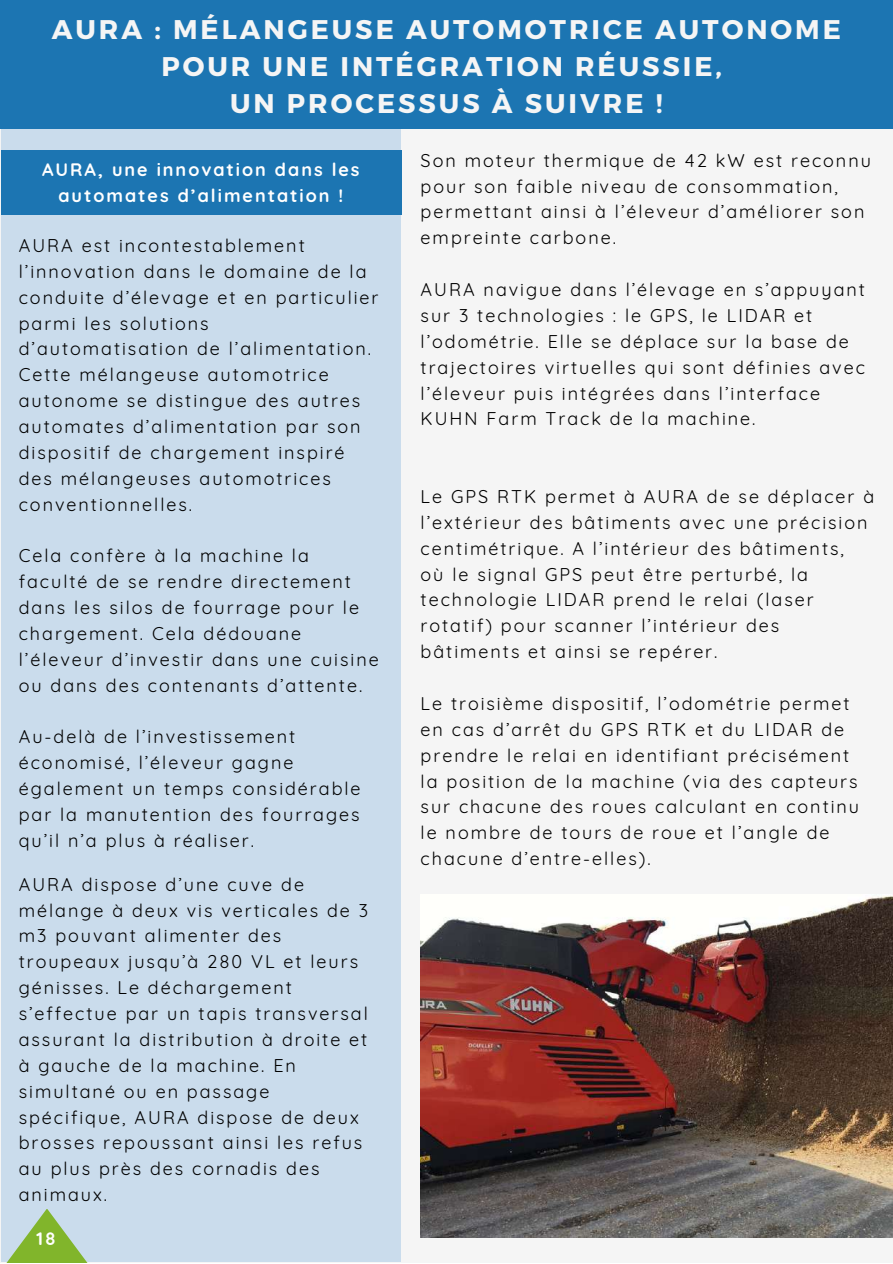
<style>
.page{position:relative;width:893px;height:1264px;background:#fff}
.page>*{position:absolute;margin:0;border:0;box-sizing:border-box;transform-origin:0 0}
.t1{font:700 27px/37px "Montserrat";letter-spacing:.11em;color:#f5f5f5;text-align:center}
.t2{font:18px/25.8px "Quicksand";letter-spacing:.11em;color:#000}
.t3{font:700 18px/25.8px "Quicksand";letter-spacing:.11em;color:#fff;text-align:center}
.t4{font:700 18px "Quicksand";color:#fffffe}
</style>
<div class="page">
<div style="left:0;top:0;width:892px;height:1262px;background:#f5f5f5"></div>
<div style="left:0;top:0;width:892px;height:129px;background:#1c75b2"></div>
<div style="left:1px;top:130px;width:399px;height:1132px;background:#cadcec"></div>
<div style="left:1px;top:150px;width:400px;height:65px;background:#1c75b2"></div>
<svg style="left:7px;top:1209px;width:80px;height:53px"></svg>
<img style="left:420px;top:896px;width:472px;height:341px">
<h1 class="t1" style="left:52px;top:9px;width:790px">AURA : MÉLANGEUSE AUTOMOTRICE AUTONOME<br>POUR UNE INTÉGRATION RÉUSSIE,<br>UN PROCESSUS À SUIVRE !</h1>
<p class="t3" style="left:42px;top:156px;width:319px">AURA, une innovation dans les automates d’alimentation !</p>
<p class="t2" style="left:19px;top:232px;width:361px">AURA est incontestablement l’innovation dans le domaine de la conduite d’élevage et en particulier parmi les solutions d’automatisation de l’alimentation.<br>Cette mélangeuse automotrice autonome se distingue des autres automates d’alimentation par son dispositif de chargement inspiré des mélangeuses automotrices conventionnelles.</p>
<p class="t2" style="left:19px;top:542px;width:361px">Cela confère à la machine la faculté de se rendre directement dans les silos de fourrage pour le chargement. Cela dédouane l’éleveur d’investir dans une cuisine ou dans des contenants d’attente.</p>
<p class="t2" style="left:19px;top:723px;width:343px">Au-delà de l’investissement économisé, l’éleveur gagne également un temps considérable par la manutention des fourrages qu’il n’a plus à réaliser.</p>
<p class="t2" style="left:19px;top:871px;width:351px">AURA dispose d’une cuve de mélange à deux vis verticales de 3 m3 pouvant alimenter des troupeaux jusqu’à 280 VL et leurs génisses. Le déchargement s’effectue par un tapis transversal assurant la distribution à droite et à gauche de la machine. En simultané ou en passage spécifique, AURA dispose de deux brosses repoussant ainsi les refus au plus près des cornadis des animaux.</p>
<p class="t4" style="left:37px;top:1226px;width:21px">18</p>
<p class="t2" style="left:420px;top:147px;width:452px">Son moteur thermique de 42 kW est reconnu pour son faible niveau de consommation, permettant ainsi à l’éleveur d’améliorer son empreinte carbone.</p>
<p class="t2" style="left:420px;top:276px;width:446px">AURA navigue dans l’élevage en s’appuyant sur 3 technologies : le GPS, le LIDAR et l’odométrie. Elle se déplace sur la base de trajectoires virtuelles qui sont définies avec l’éleveur puis intégrées dans l’interface KUHN Farm Track de la machine.</p>
<p class="t2" style="left:420px;top:483px;width:455px">Le GPS RTK permet à AURA de se déplacer à l’extérieur des bâtiments avec une précision centimétrique. A l’intérieur des bâtiments,<br>où le signal GPS peut être perturbé, la technologie LIDAR prend le relai (laser rotatif) pour scanner l’intérieur des bâtiments et ainsi se repérer.</p>
<p class="t2" style="left:420px;top:690px;width:440px">Le troisième dispositif, l’odométrie permet en cas d’arrêt du GPS RTK et du LIDAR de prendre le relai en identifiant précisément la position de la machine (via des capteurs sur chacune des roues calculant en continu le nombre de tours de roue et l’angle de chacune d’entre-elles).</p>
</div>
